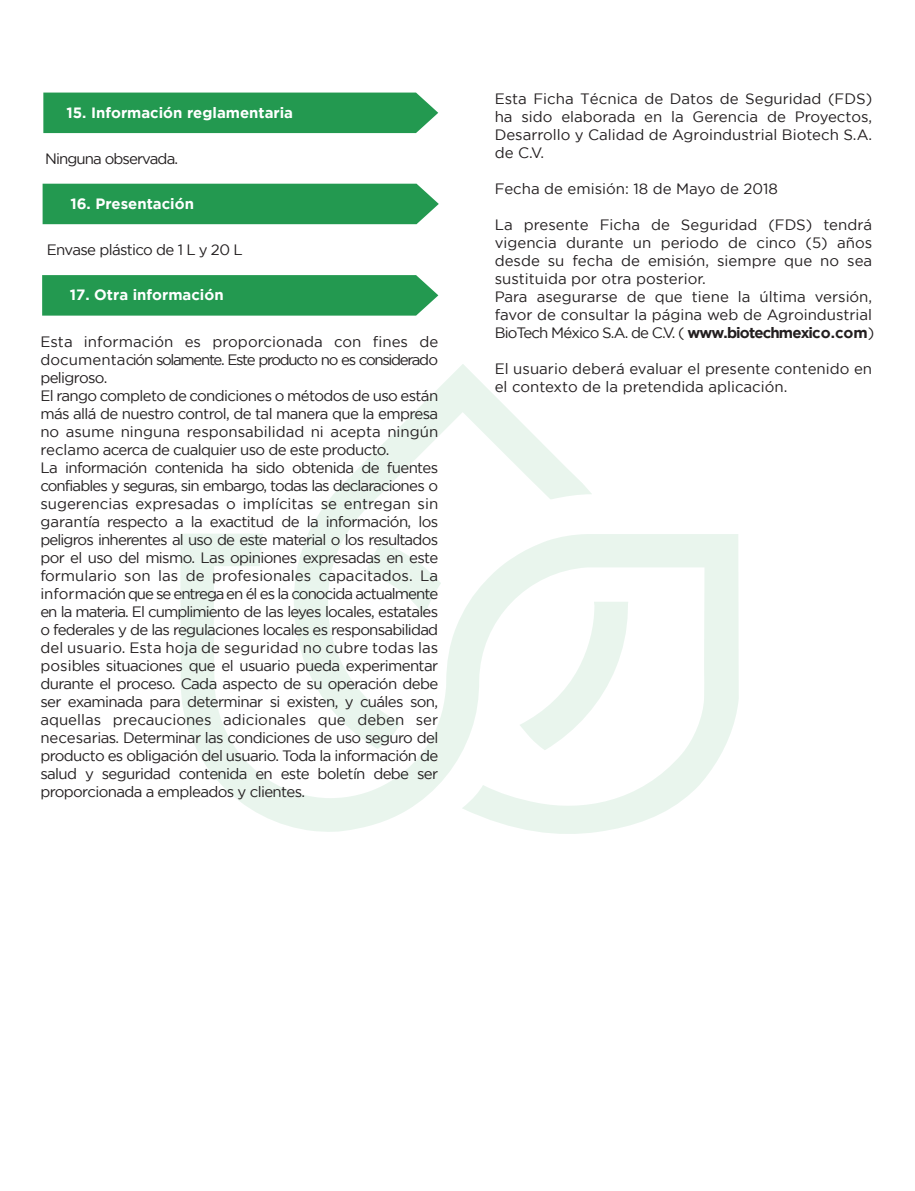
<style>
.page{position:relative;width:915px;height:1191px;background:#fff}
.page>*{position:absolute;margin:0;border:0;box-sizing:border-box;transform-origin:0 0}
.t1{font:15px/18px "Gotham";letter-spacing:-.04em;color:#231f20;text-align:justify}
.t2{font:15px/18px "Gotham";color:#231f20}
.t3{font:15px "Gotham";letter-spacing:-.06em;color:#231f20}
.t4{font:700 14.85px "Gotham";color:#fff}
.s1{font-weight:700}
</style>
<div class="page">
<svg style="left:309px;top:364px;width:283px;height:169px"></svg>
<svg style="left:180px;top:533px;width:558px;height:301px"></svg>
<svg style="left:519px;top:602px;width:109px;height:148px"></svg>
<div style="left:43px;top:184px;width:395px;height:40px;background:#239950"></div>
<div style="left:42px;top:275px;width:396px;height:40px;background:#239950"></div>
<div style="left:43px;top:93px;width:395px;height:40px;background:#239950"></div>
<p class="t4" style="left:67px;top:104px;width:228px">15. Información reglamentaria</p>
<p class="t3" style="left:45px;top:150px;width:134px">Ninguna observada.</p>
<p class="t4" style="left:70px;top:195px;width:125px">16. Presentación</p>
<p class="t1" style="left:47px;top:241px;width:197px">Envase plástico de 1 L y 20 L</p>
<p class="t4" style="left:70px;top:286px;width:155px">17. Otra información</p>
<p class="t1" style="left:40px;top:332px;width:399px;text-align:left">Esta información es proporcionada con fines de documentación solamente. Este producto no es considerado peligroso.<br>El rango completo de condiciones o métodos de uso están más allá de nuestro control, de tal manera que la empresa no asume ninguna responsabilidad ni acepta ningún reclamo acerca de cualquier uso de este producto.<br>La información contenida ha sido obtenida de fuentes confiables y seguras, sin embargo, todas las declaraciones o sugerencias expresadas o implícitas se entregan sin garantía respecto a la exactitud de la información, los peligros inherentes al uso de este material o los resultados por el uso del mismo. Las opiniones expresadas en este formulario son las de profesionales capacitados. La información que se entrega en él es la conocida actualmente en la materia. El cumplimiento de las leyes locales, estatales o federales y de las regulaciones locales es responsabilidad del usuario. Esta hoja de seguridad no cubre todas las posibles situaciones que el usuario pueda experimentar durante el proceso. Cada aspecto de su operación debe ser examinada para determinar si existen, y cuáles son, aquellas precauciones adicionales que deben ser necesarias. Determinar las condiciones de uso seguro del producto es obligación del usuario. Toda la información de salud y seguridad contenida en este boletín debe ser proporcionada a empleados y clientes.</p>
<p class="t1" style="left:494px;top:89px;width:379px">Esta Ficha Técnica de Datos de Seguridad (FDS) ha sido elaborada en la Gerencia de Proyectos, Desarrollo y Calidad de Agroindustrial Biotech S.A. de C.V.</p>
<p class="t2" style="left:494px;top:179px;width:285px">Fecha de emisión: 18 de Mayo de 2018</p>
<p class="t2" style="left:494px;top:215px;width:381px">La presente Ficha de Seguridad (FDS) tendrá vigencia durante un periodo de cinco (5) años desde su fecha de emisión, siempre que no sea sustituida por otra posterior.<br>Para asegurarse de que tiene la última versión, favor de consultar la página web de Agroindustrial BioTech México S.A. de C.V. ( <span class="s1">www.biotechmexico.com</span>)</p>
<p class="t2" style="left:494px;top:359px;width:379px">El usuario deberá evaluar el presente contenido en el contexto de la pretendida aplicación.</p>
</div>
